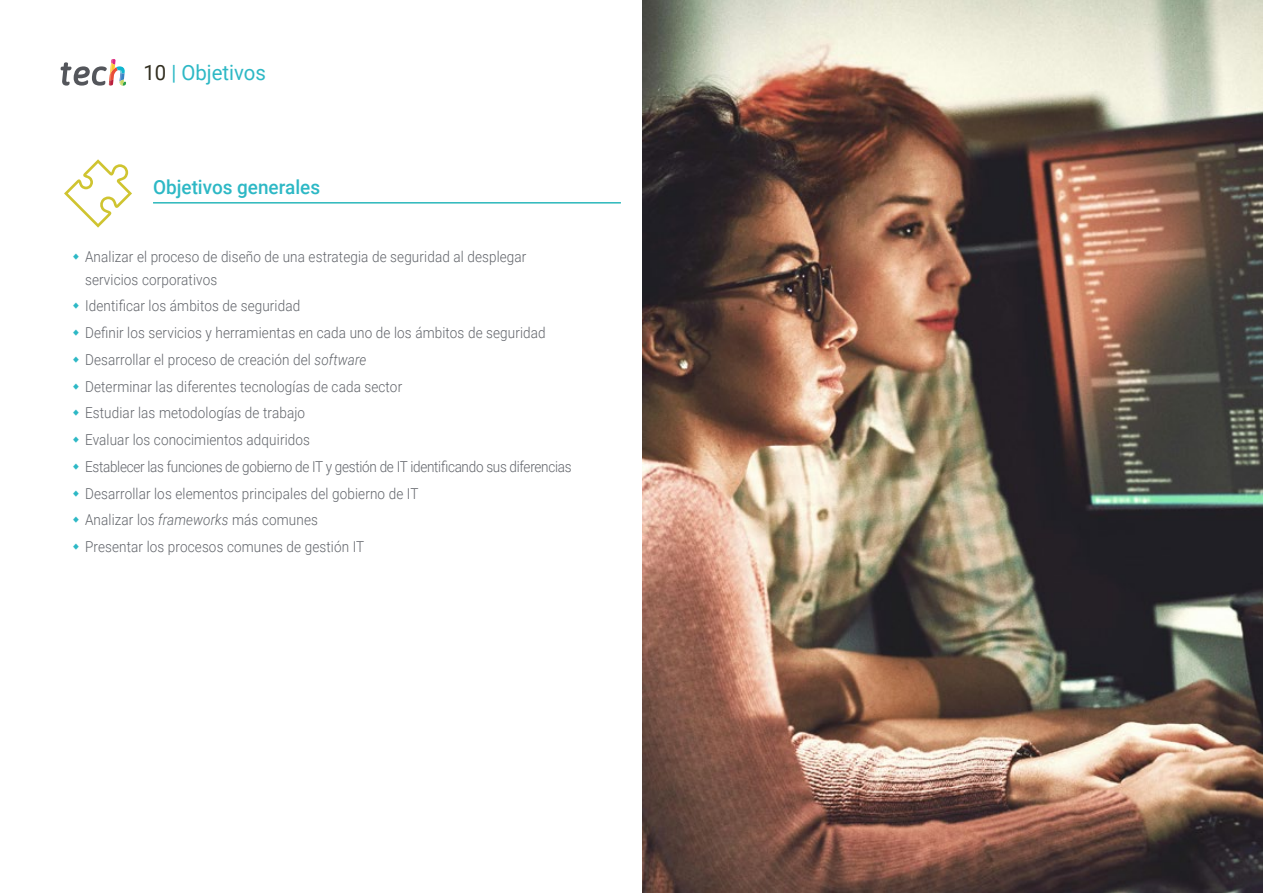
<style>
.page{position:relative;width:1263px;height:893px;background:#fff}
.page>*{position:absolute;margin:0;border:0;box-sizing:border-box;transform-origin:0 0}
.t1{font:21px "Roboto";color:#2db8c5}
.t2{font:500 19.5px "Roboto";color:#2db8c5}
.t3{font:300 15px/26.7px "Roboto";letter-spacing:.01em;color:#61646a;scale:.9 1}
.s1{color:#312e20}
.s2{font-style:italic}
</style>
<div class="page">
<hr style="left:153px;top:202px;width:468px;height:1px;background:#2db8c5">
<svg style="left:64px;top:159px;width:68px;height:69px"></svg>
<svg style="left:61px;top:59px;width:65px;height:27px"></svg>
<img style="left:642px;top:0;width:621px;height:893px">
<h1 class="t1" style="left:144px;top:57px;width:124px"><span class="s1">10</span> | Objetivos</h1>
<h2 class="t2" style="left:153px;top:174px;width:169px">Objetivos generales</h2>
<p class="t3" style="left:85px;top:245px;width:492px;line-height:22.5px">Analizar el proceso de diseño de una estrategia de seguridad al desplegar servicios corporativos</p>
<p class="t3" style="left:85px;top:292px;width:542px">Identificar los ámbitos de seguridad<br>Definir los servicios y herramientas en cada uno de los ámbitos de seguridad Desarrollar el proceso de creación del <span class="s2">software<br></span>Determinar las diferentes tecnologías de cada sector<br>Estudiar las metodologías de trabajo<br>Evaluar los conocimientos adquiridos<br>Establecer las funciones de gobierno de IT y gestión de IT identificando sus diferencias Desarrollar los elementos principales del gobierno de IT<br>Analizar los <span class="s2">frameworks</span> más comunes<br>Presentar los procesos comunes de gestión IT</p>
</div>
